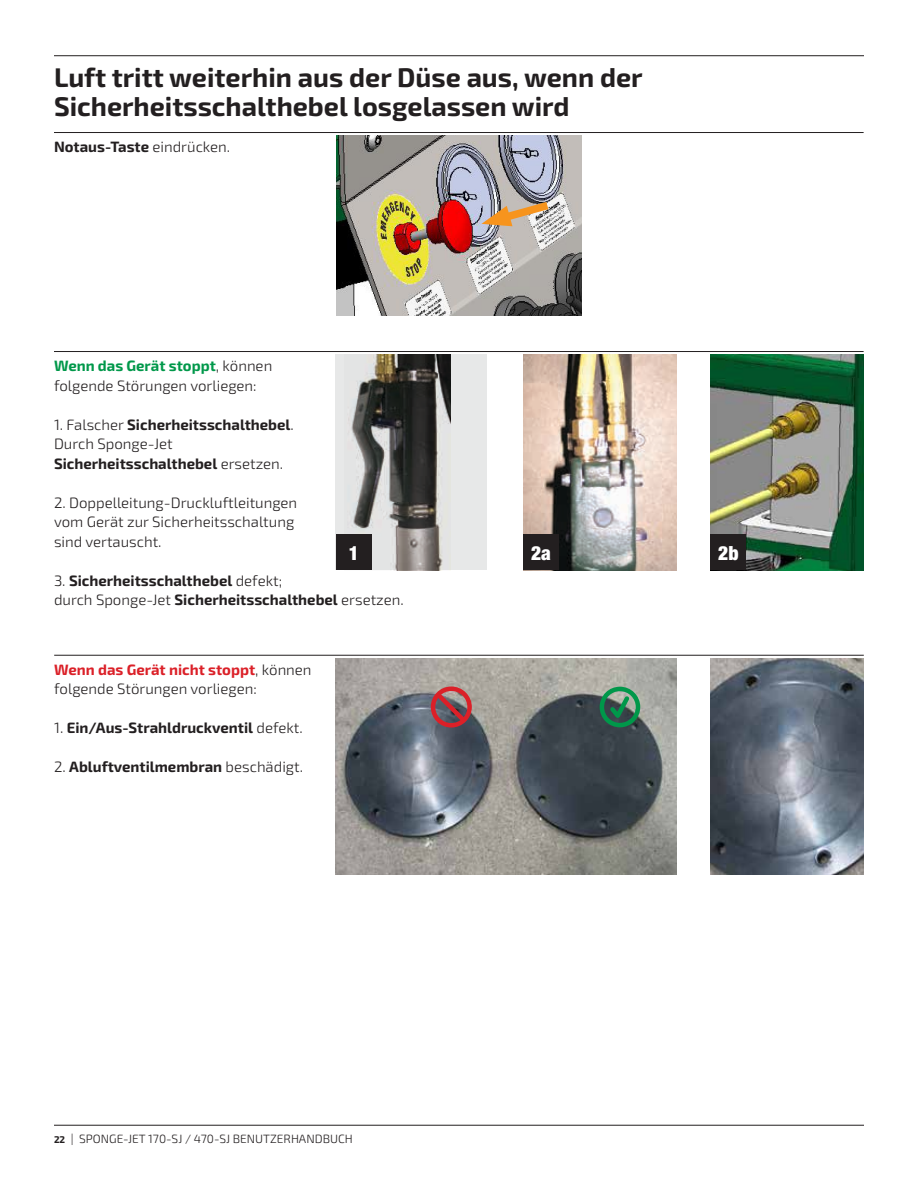
<style>
.page{position:relative;width:918px;height:1188px;background:#fff}
.page>*{position:absolute;margin:0;border:0;box-sizing:border-box;transform-origin:0 0}
.t1{font:700 27px/28.5px "Exo 2.0";color:#231f20}
.t2{font:900 condensed 19.5px "Helvetica Neue";color:#fff}
.t3{font:700 15px/19.5px "Exo 2.0";color:#231f20}
.t4{font:300 15px/19.5px "Exo 2.0";color:#231f20}
.t5{font:300 12px "Exo 2.0";color:#231f20}
.s1{font-weight:300}
.s2{font-weight:700;color:#00984a}
.s3{font-weight:700;color:#db2028}
.s4{font-weight:700;font-size:9.75px}
</style>
<div class="page">
<hr style="left:54px;top:1125px;width:810px;height:1px;background:#231f20">
<hr style="left:54px;top:351px;width:810px;height:1px;background:#231f20">
<hr style="left:54px;top:655px;width:810px;height:1px;background:#231f20">
<hr style="left:54px;top:55px;width:810px;height:1px;background:#231f20">
<hr style="left:54px;top:132px;width:810px;height:1px;background:#231f20">
<img style="left:336px;top:135px;width:246px;height:180px">
<svg style="left:481px;top:196px;width:76px;height:33px;background:#c1a990"></svg>
<div style="left:336px;top:354px;width:151px;height:216px;background:#e7e8e8"></div>
<img style="left:348px;top:354px;width:103px;height:216px">
<div style="left:336px;top:534px;width:36px;height:36px;background:#231f20"></div>
<img style="left:523px;top:354px;width:153px;height:216px">
<img style="left:336px;top:658px;width:340px;height:216px">
<img style="left:710px;top:354px;width:153px;height:216px">
<img style="left:711px;top:658px;width:153px;height:216px">
<div style="left:523px;top:534px;width:36px;height:36px;background:#231f20"></div>
<div style="left:710px;top:534px;width:36px;height:36px;background:#231f20"></div>
<div style="left:431px;top:686px;width:41px;height:42px;border:4px solid #db2028;border-radius:50%"></div>
<svg style="left:431px;top:688px;width:39px;height:39px;background:#9a5258"></svg>
<div style="left:600px;top:687px;width:40px;height:40px;border:4px solid #00984a;border-radius:50%"></div>
<svg style="left:606px;top:692px;width:27px;height:32px"></svg>
<h1 class="t1" style="left:54px;top:64px;width:590px">Luft tritt weiterhin aus der Düse aus, wenn der<br>Sicherheitsschalthebel losgelassen wird</h1>
<p class="t3" style="left:54px;top:138px;width:178px">Notaus-Taste <span class="s1">eindrücken.</span></p>
<p class="t4" style="left:54px;top:357px;width:220px"><span class="s2">Wenn das Gerät stoppt</span>, können folgende Störungen vorliegen:</p>
<p class="t3" style="left:54px;top:415px;width:241px"><span class="s1">1. Falscher</span> Sicherheitsschalthebel<span class="s1">.<br>Durch Sponge-Jet<br></span>Sicherheitsschalthebel <span class="s1">ersetzen.</span></p>
<p class="t4" style="left:54px;top:493px;width:245px">2. Doppelleitung-Druckluftleitungen vom Gerät zur Sicherheitsschaltung sind vertauscht.</p>
<p class="t3" style="left:54px;top:571px;width:351px"><span class="s1">3.</span> Sicherheitsschalthebel <span class="s1">defekt;<br>durch Sponge-Jet</span> Sicherheitsschalthebel <span class="s1">ersetzen.</span></p>
<h2 class="t2" style="left:349px;top:541px;width:12px">1</h2>
<h2 class="t2" style="left:531px;top:541px;width:21px">2a</h2>
<h2 class="t2" style="left:718px;top:541px;width:22px">2b</h2>
<p class="t4" style="left:54px;top:660px;width:259px"><span class="s3">Wenn das Gerät nicht stoppt</span>, können folgende Störungen vorliegen:</p>
<p class="t3" style="left:54px;top:719px;width:250px"><span class="s1">1.</span> Ein/Aus-Strahldruckventil <span class="s1">defekt.</span></p>
<p class="t3" style="left:54px;top:758px;width:250px"><span class="s1">2.</span> Abluftventilmembran <span class="s1">beschädigt.</span></p>
<p class="t5" style="left:54px;top:1132px;width:300px"><span class="s4">22</span> | SPONGE-JET 170-SJ / 470-SJ BENUTZERHANDBUCH</p>
</div>
